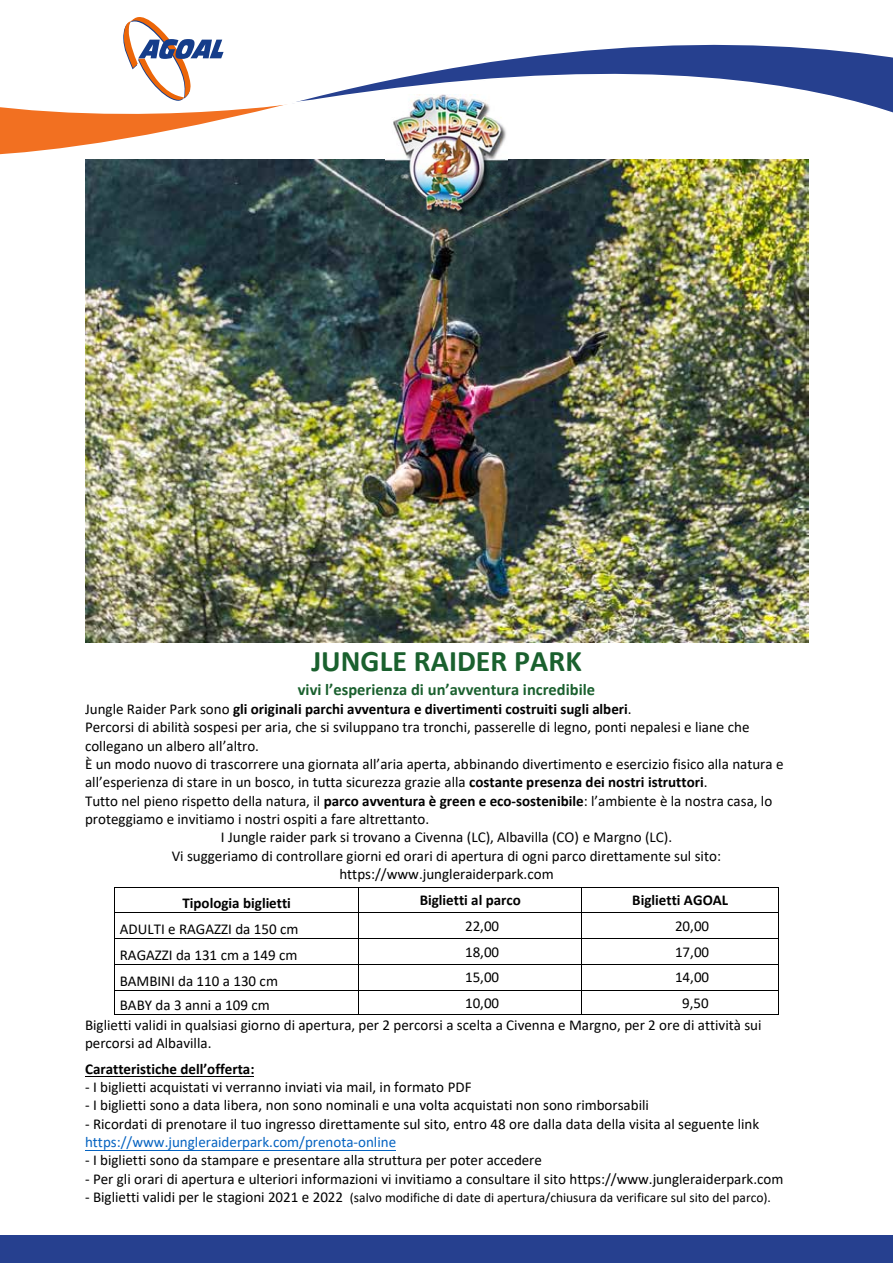
<style>
.page{position:relative;width:893px;height:1263px;background:#fff}
.page>*{position:absolute;margin:0;border:0;box-sizing:border-box;transform-origin:0 0}
.t1{font:700 30px "Calibri";color:#1a602e}
.t2{font:700 16.5px "Calibri";color:#1a602e}
.t3{font:15px/18.3px "Calibri";color:#000}
.t4{font:700 15px "Calibri";color:#000}
.t5{font:15px "Calibri";color:#0563c1}
.t6{font:13.5px "Calibri";color:#000}
.s1{font-weight:400}
.s2{font-weight:700}
.s3{font-size:15px}
</style>
<div class="page">
<hr style="left:114px;top:887px;width:665px;height:1px;background:#000">
<hr style="left:114px;top:912px;width:665px;height:1px;background:#000">
<hr style="left:114px;top:938px;width:665px;height:1px;background:#000">
<hr style="left:114px;top:964px;width:665px;height:1px;background:#000">
<hr style="left:114px;top:990px;width:665px;height:1px;background:#000">
<svg style="left:114px;top:888px;width:1px;height:126px"></svg>
<hr style="left:114px;top:1014px;width:244px;height:1px;background:#000">
<svg style="left:358px;top:888px;width:1px;height:127px"></svg>
<hr style="left:359px;top:1014px;width:223px;height:1px;background:#000">
<hr style="left:582px;top:1014px;width:196px;height:1px;background:#000">
<svg style="left:778px;top:888px;width:1px;height:127px"></svg>
<hr style="left:85px;top:1149px;width:311px;height:1px;background:#0563c1">
<hr style="left:85px;top:1076px;width:169px;height:1px;background:#000">
<img style="left:85px;top:166px;width:723px;height:477px">
<img style="left:386px;top:166px;width:121px;height:50px">
<div style="left:0;top:1236px;width:893px;height:27px;background:#26408f"></div>
<svg style="left:0;top:17px;width:893px;height:149px"></svg>
<h1 class="t1" style="left:311px;top:640px;width:272px">JUNGLE RAIDER PARK</h1>
<p class="t2" style="left:298px;top:678px;width:299px">vivi l’esperienza di un’avventura incredibile</p>
<p class="t4" style="left:85px;top:698px;width:548px"><span class="s1">Jungle Raider Park sono</span> gli originali parchi avventura e divertimenti costruiti sugli alberi<span class="s1">.</span></p>
<p class="t3" style="left:85px;top:718px;width:666px">Percorsi di abilità sospesi per aria, che si sviluppano tra tronchi, passerelle di legno, ponti nepalesi e liane che</p>
<p class="t3" style="left:85px;top:736px;width:176px">collegano un albero all’altro.</p>
<p class="t3" style="left:85px;top:754px;width:700px">È un modo nuovo di trascorrere una giornata all’aria aperta, abbinando divertimento e esercizio fisico alla natura e</p>
<p class="t3" style="left:85px;top:773px;width:624px">all’esperienza di stare in un bosco, in tutta sicurezza grazie alla <span class="s2">costante presenza dei nostri istruttori</span>.</p>
<p class="t3" style="left:85px;top:791px;width:689px">Tutto nel pieno rispetto della natura, il <span class="s2">parco avventura è green e eco‐sostenibile</span>: l’ambiente è la nostra casa, lo</p>
<p class="t3" style="left:85px;top:809px;width:346px">proteggiamo e invitiamo i nostri ospiti a fare altrettanto.</p>
<p class="t3" style="left:221px;top:828px;width:453px">I Jungle raider park si trovano a Civenna (LC), Albavilla (CO) e Margno (LC).</p>
<p class="t3" style="left:172px;top:846px;width:551px">Vi suggeriamo di controllare giorni ed orari di apertura di ogni parco direttamente sul sito:</p>
<p class="t3" style="left:339px;top:864px;width:216px">https://www.jungleraiderpark.com</p>
<p class="t4" style="left:182px;top:893px;width:110px">Tipologia biglietti</p>
<p class="t4" style="left:420px;top:889px;width:103px">Biglietti al parco</p>
<p class="t4" style="left:632px;top:889px;width:97px">Biglietti AGOAL</p>
<p class="t3" style="left:120px;top:920px;width:180px">ADULTI e RAGAZZI da 150 cm</p>
<p class="t3" style="left:465px;top:916px;width:36px">22,00</p>
<p class="t3" style="left:675px;top:916px;width:36px">20,00</p>
<p class="t3" style="left:120px;top:945px;width:179px">RAGAZZI da 131 cm a 149 cm</p>
<p class="t3" style="left:465px;top:942px;width:36px">18,00</p>
<p class="t3" style="left:675px;top:942px;width:36px">17,00</p>
<p class="t3" style="left:120px;top:971px;width:160px">BAMBINI da 110 a 130 cm</p>
<p class="t3" style="left:465px;top:968px;width:36px">15,00</p>
<p class="t3" style="left:675px;top:968px;width:36px">14,00</p>
<p class="t3" style="left:120px;top:996px;width:152px">BABY da 3 anni a 109 cm</p>
<p class="t3" style="left:465px;top:993px;width:36px">10,00</p>
<p class="t3" style="left:85px;top:991px;width:678px;line-height:21.9px;text-indent:597px">9,50<br>Biglietti validi in qualsiasi giorno di apertura, per 2 percorsi a scelta a Civenna e Margno, per 2 ore di attività sui</p>
<p class="t3" style="left:85px;top:1033px;width:128px">percorsi ad Albavilla.</p>
<p class="t4" style="left:85px;top:1058px;width:171px">Caratteristiche dell’offerta:</p>
<p class="t3" style="left:85px;top:1077px;width:676px">‐ I biglietti acquistati vi verranno inviati via mail, in formato PDF<br>‐ I biglietti sono a data libera, non sono nominali e una volta acquistati non sono rimborsabili<br>‐ Ricordati di prenotare il tuo ingresso direttamente sul sito, entro 48 ore dalla data della visita al seguente link</p>
<p class="t5" style="left:85px;top:1131px;width:313px">https://www.jungleraiderpark.com/prenota‐online</p>
<p class="t3" style="left:85px;top:1151px;width:700px">‐ I biglietti sono da stampare e presentare alla struttura per poter accedere<br>‐ Per gli orari di apertura e ulteriori informazioni vi invitiamo a consultare il sito https://www.jungleraiderpark.com</p>
<p class="t6" style="left:85px;top:1188px;width:687px"><span class="s3">‐ Biglietti validi per le stagioni 2021 e 2022</span> (salvo modifiche di date di apertura/chiusura da verificare sul sito del parco).</p>
</div>
